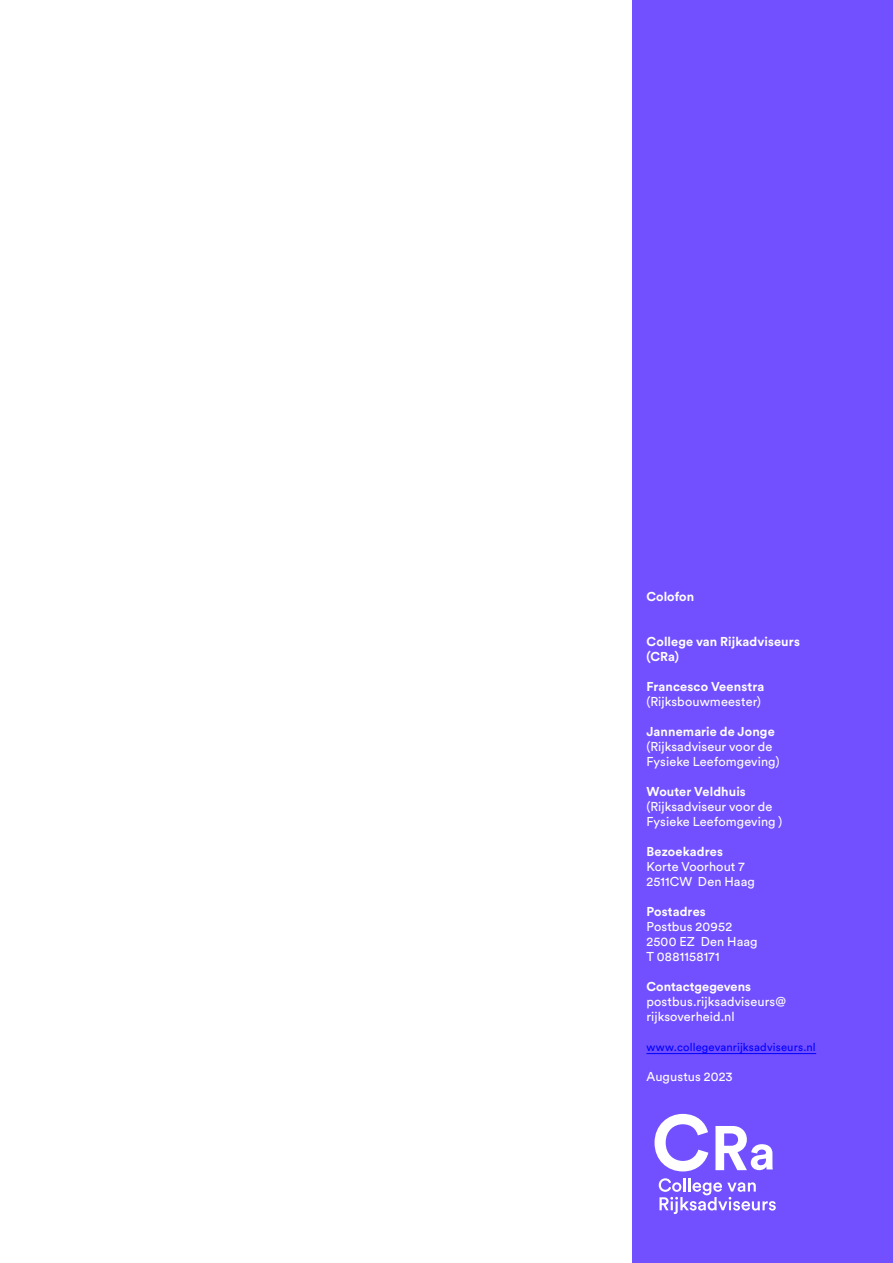
<style>
.page{position:relative;width:893px;height:1263px;background:#fff}
.page>*{position:absolute;margin:0;border:0;box-sizing:border-box;transform-origin:0 0}
.t1{font:12.75px/15px "Circular Std";letter-spacing:.005em;color:#fff}
.t2{font:700 12.75px/15px "Circular Std";letter-spacing:.005em;color:#fff}
.t3{font:11.25px "Circular Std";letter-spacing:.01em;color:#00f}
</style>
<div class="page">
<div style="left:633px;top:0;width:260px;height:1263px;background:#7350ff"></div>
<hr style="left:646px;top:1053px;width:170px;height:1px;background:#00f">
<svg style="left:659px;top:1178px;width:117px;height:36px"></svg>
<svg style="left:654px;top:1114px;width:54px;height:57px"></svg>
<svg style="left:715px;top:1126px;width:58px;height:44px"></svg>
<p class="t2" style="left:646px;top:589px;width:49px">Colofon</p>
<p class="t2" style="left:646px;top:634px;width:155px">College van Rijkadviseurs (CRa)</p>
<p class="t2" style="left:646px;top:679px;width:119px">Francesco Veenstra</p>
<p class="t1" style="left:646px;top:694px;width:116px">(Rijksbouwmeester)</p>
<p class="t2" style="left:646px;top:724px;width:130px">Jannemarie de Jonge</p>
<p class="t1" style="left:646px;top:739px;width:135px">(Rijksadviseur voor de<br>Fysieke Leefomgeving)</p>
<p class="t2" style="left:646px;top:784px;width:101px">Wouter Veldhuis</p>
<p class="t1" style="left:646px;top:799px;width:137px">(Rijksadviseur voor de<br>Fysieke Leefomgeving )</p>
<p class="t2" style="left:646px;top:844px;width:78px">Bezoekadres</p>
<p class="t1" style="left:646px;top:859px;width:110px">Korte Voorhout 7<br>2511CW Den Haag</p>
<p class="t2" style="left:646px;top:904px;width:61px">Postadres</p>
<p class="t1" style="left:646px;top:919px;width:113px">Postbus 20952<br>2500 EZ Den Haag<br>T 0881158171</p>
<p class="t2" style="left:646px;top:979px;width:106px">Contactgegevens</p>
<p class="t1" style="left:646px;top:994px;width:141px">postbus.rijksadviseurs@ rijksoverheid.nl</p>
<p class="t3" style="left:646px;top:1040px;width:171px">www.collegevanrijksadviseurs.nl</p>
<p class="t1" style="left:646px;top:1069px;width:88px">Augustus 2023</p>
</div>
